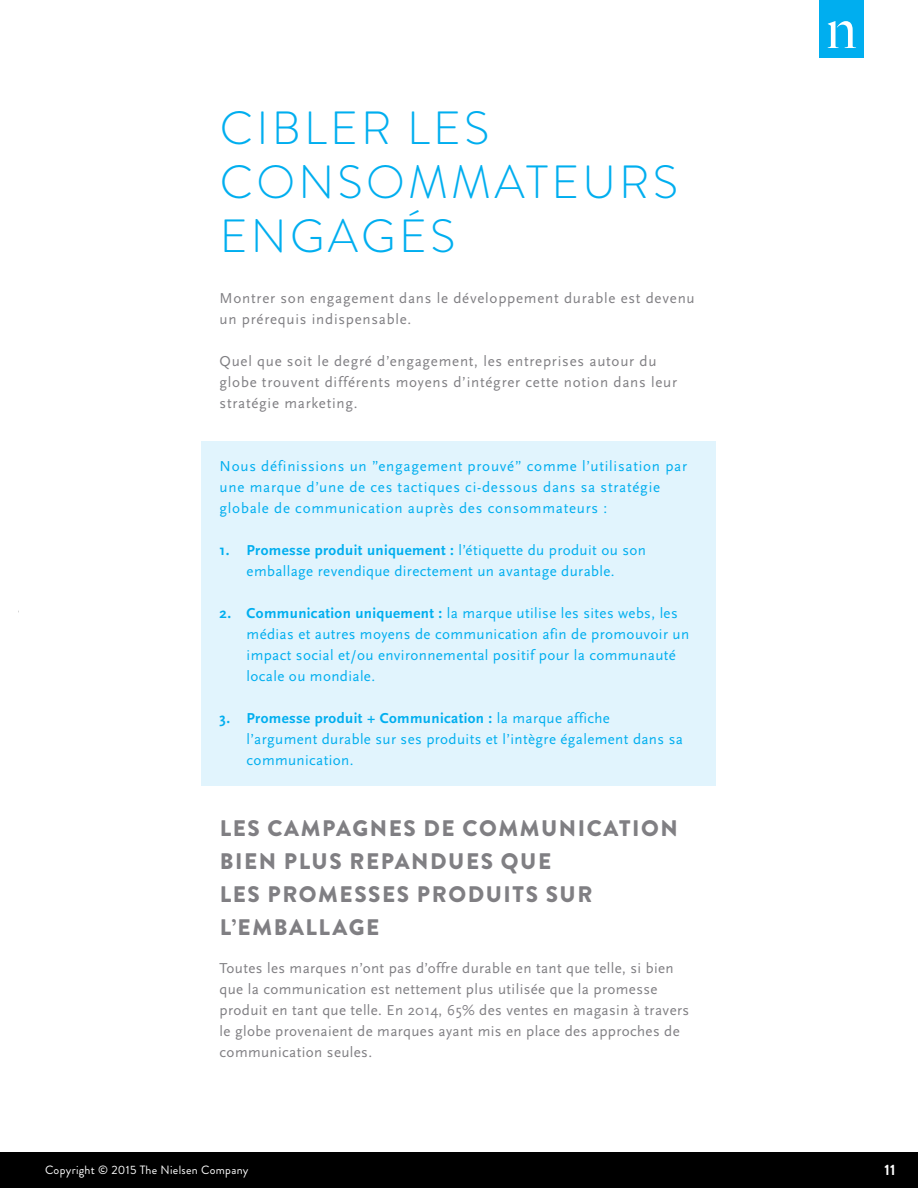
<style>
.page{position:relative;width:918px;height:1188px;background:#fff}
.page>*{position:absolute;margin:0;border:0;box-sizing:border-box;transform-origin:0 0}
.t1{font:300 46.5px/54px "Brandon Grotesque";letter-spacing:.07em;color:#00aeef}
.t2{font:900 22.5px/33px "Brandon Grotesque";letter-spacing:.07em;color:#807f83}
.t3{font:15px/21px "Scala Sans OT";letter-spacing:.025em;color:#00aeef}
.t4{font:15px/21px "Scala Sans OT";letter-spacing:.025em;color:#807f83}
.t5{font:15px/21px "Scala Sans OT";letter-spacing:.05em;color:#807f83}
.t6{font:15px/21px "Scala Sans OT";letter-spacing:.05em;color:#00aeef}
.t7{font:700 15px "Brandon Grotesque";color:#fff}
.t8{font:12px "Brandon Grotesque";letter-spacing:.025em;color:#fff}
.s1{font-weight:700}
</style>
<div class="page">
<div style="left:0;top:1152px;width:918px;height:36px;background:#000"></div>
<div style="left:820px;top:0;width:44px;height:57px;background:#00aeef"></div>
<svg style="left:828px;top:21px;width:28px;height:27px"></svg>
<div style="left:201px;top:441px;width:515px;height:345px;background:#e1f4fd"></div>
<h1 class="t1" style="left:220px;top:101px;width:460px">CIBLER LES<br>CONSOMMATEURS<br>ENGAGÉS</h1>
<p class="t5" style="left:220px;top:288px;width:477px">Montrer son engagement dans le développement durable est devenu un prérequis indispensable.</p>
<p class="t5" style="left:220px;top:351px;width:459px">Quel que soit le degré d’engagement, les entreprises autour du globe trouvent différents moyens d’intégrer cette notion dans leur stratégie marketing.</p>
<p class="t6" style="left:220px;top:456px;width:469px">Nous définissions un ”engagement prouvé” comme l’utilisation par une marque d’une de ces tactiques ci-dessous dans sa stratégie globale de communication auprès des consommateurs :</p>
<p class="t3" style="left:220px;top:540px;width:428px;text-align:center"><span class="s1">1. Promesse produit uniquement :</span> l’étiquette du produit ou son emballage revendique directement un avantage durable.</p>
<p class="t3" style="left:247px;top:603px;width:444px;text-indent:-27px"><span class="s1">2. Communication uniquement :</span> la marque utilise les sites webs, les médias et autres moyens de communication afin de promouvoir un impact social et/ou environnemental positif pour la communauté locale ou mondiale.</p>
<p class="t3" style="left:247px;top:708px;width:438px;text-indent:-27px"><span class="s1">3. Promesse produit + Communication :</span> la marque affiche l’argument durable sur ses produits et l’intègre également dans sa communication.</p>
<h2 class="t2" style="left:220px;top:812px;width:460px">LES CAMPAGNES DE COMMUNICATION<br>BIEN PLUS REPANDUES QUE<br>LES PROMESSES PRODUITS SUR<br>L’EMBALLAGE</h2>
<p class="t4" style="left:220px;top:958px;width:471px">Toutes les marques n’ont pas d’offre durable en tant que telle, si bien que la communication est nettement plus utilisée que la promesse produit en tant que telle. En 2014, 65% des ventes en magasin à travers le globe provenaient de marques ayant mis en place des approches de communication seules.</p>
<p class="t8" style="left:45px;top:1162px;width:205px">Copyright © 2015 The Nielsen Company</p>
<p class="t7" style="left:884px;top:1160px;width:13px">11</p>
</div>
